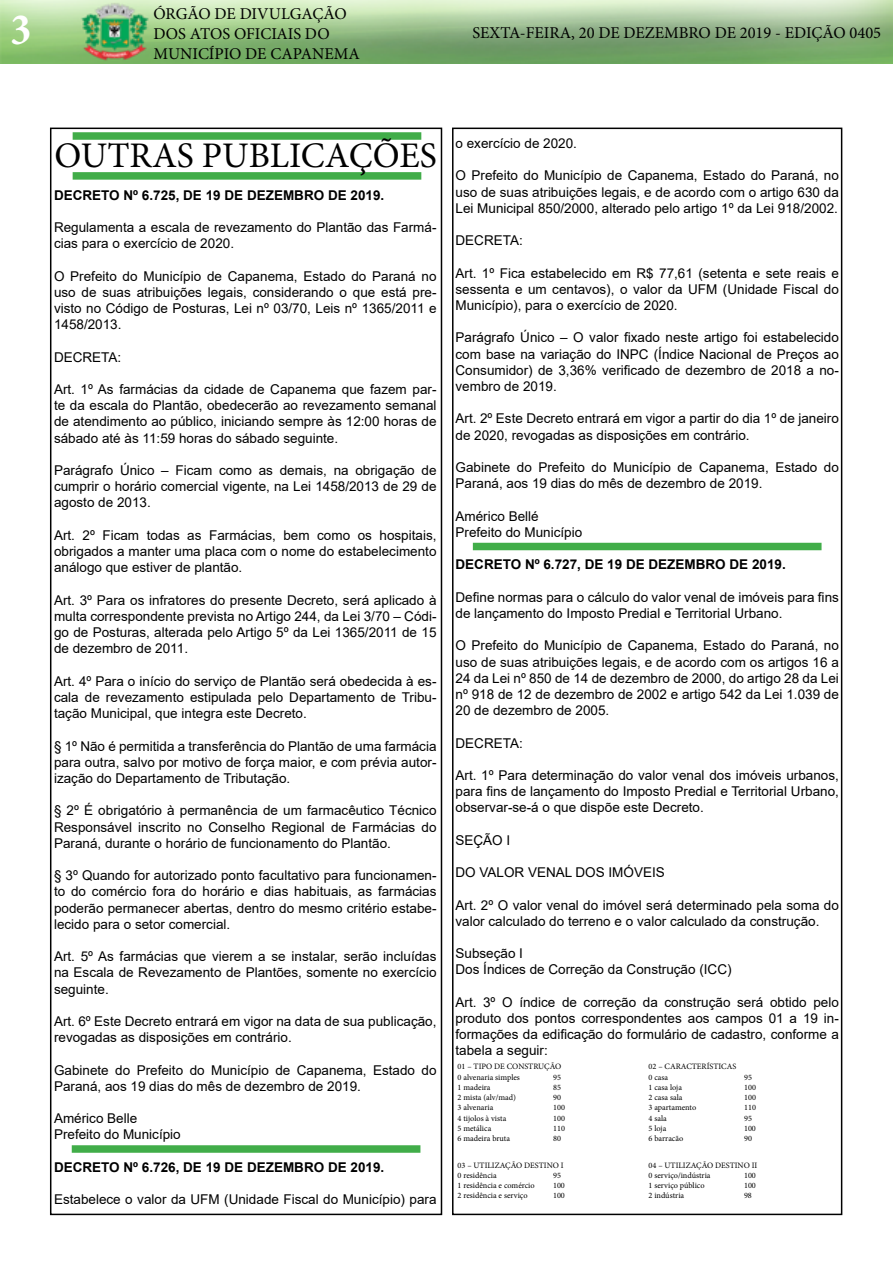
<style>
.page{position:relative;width:893px;height:1263px;background:#fff}
.page>*{position:absolute;margin:0;border:0;box-sizing:border-box;transform-origin:0 0}
.t1{font:700 condensed 45px "Minion Pro";color:#fff}
.t2{font:36px "Minion Pro";color:#000}
.t3{font:16.5px/19.8px "Minion Pro";color:#000}
.t4{font:13.5px/16.2px "Arial";color:#000;text-align:justify}
.t5{font:700 13.5px "Arial";color:#000}
.t6{font:8.25px "Minion Pro";color:#000}
</style>
<div class="page">
<div style="left:50px;top:128px;width:392px;height:1087px;border:2px solid #000"></div>
<img style="left:0;top:0;width:893px;height:64px">
<div style="left:452px;top:128px;width:390px;height:1087px;border:2px solid #000"></div>
<div style="left:72px;top:1145px;width:348px;height:8px;background:#41ad49"></div>
<div style="left:473px;top:543px;width:348px;height:7px;background:#41ad49"></div>
<div style="left:73px;top:132px;width:348px;height:8px;background:#41ad49"></div>
<div style="left:73px;top:172px;width:348px;height:8px;background:#41ad49"></div>
<h1 class="t1" style="left:11px;top:-1px;width:22px">3</h1>
<p class="t3" style="left:153px;top:4px;width:208px">ÓRGÃO DE DIVULGAÇÃO<br>DOS ATOS OFICIAIS DO<br>MUNICÍPIO DE CAPANEMA</p>
<p class="t3" style="left:473px;top:23px;width:410px">SEXTA-FEIRA, 20 DE DEZEMBRO DE 2019 - EDIÇÃO 0405</p>
<h2 class="t2" style="left:54px;top:132px;width:384px">OUTRAS PUBLICAÇÕES</h2>
<p class="t5" style="left:54px;top:185px;width:332px">DECRETO Nº 6.725, DE 19 DE DEZEMBRO DE 2019.</p>
<p class="t4" style="left:54px;top:219px;width:384px">Regulamenta a escala de revezamento do Plantão das Farmá&shy;cias para o exercício de 2020.</p>
<p class="t4" style="left:54px;top:268px;width:384px">O Prefeito do Município de Capanema, Estado do Paraná no uso de suas atribuições legais, considerando o que está pre&shy;visto no Código de Posturas, Lei nº 03/70, Leis nº 1365/2011 e 1458/2013.</p>
<p class="t4" style="left:54px;top:349px;width:69px">DECRETA:</p>
<p class="t4" style="left:54px;top:381px;width:384px">Art. 1º As farmácias da cidade de Capanema que fazem par&shy;te da escala do Plantão, obedecerão ao revezamento semanal de atendimento ao público, iniciando sempre às 12:00 horas de sábado até às 11:59 horas do sábado seguinte.</p>
<p class="t4" style="left:54px;top:462px;width:384px">Parágrafo Único – Ficam como as demais, na obrigação de cumprir o horário comercial vigente, na Lei 1458/2013 de 29 de agosto de 2013.</p>
<p class="t4" style="left:54px;top:527px;width:384px">Art. 2º Ficam todas as Farmácias, bem como os hospitais, obrigados a manter uma placa com o nome do estabelecimento análogo que estiver de plantão.</p>
<p class="t4" style="left:54px;top:592px;width:384px">Art. 3º Para os infratores do presente Decreto, será aplicado à multa correspondente prevista no Artigo 244, da Lei 3/70 – Códi&shy;go de Posturas, alterada pelo Artigo 5º da Lei 1365/2011 de 15 de dezembro de 2011.</p>
<p class="t4" style="left:54px;top:673px;width:384px">Art. 4º Para o início do serviço de Plantão será obedecida à es&shy;cala de revezamento estipulada pelo Departamento de Tribu&shy;tação Municipal, que integra este Decreto.</p>
<p class="t4" style="left:54px;top:737px;width:384px">§ 1º Não é permitida a transferência do Plantão de uma farmácia para outra, salvo por motivo de força maior, e com prévia autor&shy;ização do Departamento de Tributação.</p>
<p class="t4" style="left:54px;top:802px;width:384px">§ 2º É obrigatório à permanência de um farmacêutico Técnico Responsável inscrito no Conselho Regional de Farmácias do Paraná, durante o horário de funcionamento do Plantão.</p>
<p class="t4" style="left:54px;top:867px;width:384px">§ 3º Quando for autorizado ponto facultativo para funcionamen&shy;to do comércio fora do horário e dias habituais, as farmácias poderão permanecer abertas, dentro do mesmo critério estabe&shy;lecido para o setor comercial.</p>
<p class="t4" style="left:54px;top:948px;width:384px">Art. 5º As farmácias que vierem a se instalar, serão incluídas na Escala de Revezamento de Plantões, somente no exercício seguinte.</p>
<p class="t4" style="left:54px;top:1013px;width:384px">Art. 6º Este Decreto entrará em vigor na data de sua publicação, revogadas as disposições em contrário.</p>
<p class="t4" style="left:54px;top:1061px;width:384px">Gabinete do Prefeito do Município de Capanema, Estado do<br>Paraná, aos 19 dias do mês de dezembro de 2019.</p>
<p class="t4" style="left:54px;top:1110px;width:128px">Américo Belle<br>Prefeito do Município</p>
<p class="t5" style="left:54px;top:1157px;width:332px">DECRETO Nº 6.726, DE 19 DE DEZEMBRO DE 2019.</p>
<p class="t4" style="left:54px;top:1191px;width:384px">Estabelece o valor da UFM (Unidade Fiscal do Município) para</p>
<p class="t4" style="left:455px;top:135px;width:123px">o exercício de 2020.</p>
<p class="t4" style="left:455px;top:167px;width:385px">O Prefeito do Município de Capanema, Estado do Paraná, no uso de suas atribuições legais, e de acordo com o artigo 630 da Lei Municipal 850/2000, alterado pelo artigo 1º da Lei 918/2002.</p>
<p class="t4" style="left:455px;top:232px;width:69px">DECRETA:</p>
<p class="t4" style="left:455px;top:265px;width:385px">Art. 1º Fica estabelecido em R$ 77,61 (setenta e sete reais e sessenta e um centavos), o valor da UFM (Unidade Fiscal do Município), para o exercício de 2020.</p>
<p class="t4" style="left:455px;top:329px;width:385px">Parágrafo Único – O valor fixado neste artigo foi estabelecido com base na variação do INPC (Índice Nacional de Preços ao Consumidor) de 3,36% verificado de dezembro de 2018 a no&shy;vembro de 2019.</p>
<p class="t4" style="left:455px;top:410px;width:385px">Art. 2º Este Decreto entrará em vigor a partir do dia 1º de janeiro de 2020, revogadas as disposições em contrário.</p>
<p class="t4" style="left:455px;top:459px;width:385px">Gabinete do Prefeito do Município de Capanema, Estado do<br>Paraná, aos 19 dias do mês de dezembro de 2019.</p>
<p class="t4" style="left:455px;top:508px;width:128px">Américo Bellé<br>Prefeito do Município</p>
<p class="t5" style="left:455px;top:555px;width:332px">DECRETO Nº 6.727, DE 19 DE DEZEMBRO DE 2019.</p>
<p class="t4" style="left:455px;top:589px;width:385px">Define normas para o cálculo do valor venal de imóveis para fins de lançamento do Imposto Predial e Territorial Urbano.</p>
<p class="t4" style="left:455px;top:637px;width:385px">O Prefeito do Município de Capanema, Estado do Paraná, no uso de suas atribuições legais, e de acordo com os artigos 16 a 24 da Lei nº 850 de 14 de dezembro de 2000, do artigo 28 da Lei nº 918 de 12 de dezembro de 2002 e artigo 542 da Lei 1.039 de 20 de dezembro de 2005.</p>
<p class="t4" style="left:455px;top:734px;width:69px">DECRETA:</p>
<p class="t4" style="left:455px;top:767px;width:385px">Art. 1º Para determinação do valor venal dos imóveis urbanos, para fins de lançamento do Imposto Predial e Territorial Urbano, observar-se-á o que dispõe este Decreto.</p>
<p class="t4" style="left:455px;top:832px;width:56px">SEÇÃO I</p>
<p class="t4" style="left:455px;top:864px;width:211px">DO VALOR VENAL DOS IMÓVEIS</p>
<p class="t4" style="left:455px;top:896px;width:385px">Art. 2º O valor venal do imóvel será determinado pela soma do valor calculado do terreno e o valor calculado da construção.</p>
<p class="t4" style="left:455px;top:945px;width:278px">Subseção I<br>Dos Índices de Correção da Construção (ICC)</p>
<p class="t4" style="left:455px;top:994px;width:385px">Art. 3º O índice de correção da construção será obtido pelo produto dos pontos correspondentes aos campos 01 a 19 in&shy;formações da edificação do formulário de cadastro, conforme a tabela a seguir:</p>
<p class="t6" style="left:458px;top:1061px;width:105px">01 – TIPO DE CONSTRUÇÃO</p>
<p class="t6" style="left:649px;top:1061px;width:89px">02 – CARACTERÍSTICAS</p>
<p class="t6" style="left:458px;top:1071px;width:64px">0 alvenaria simples</p>
<p class="t6" style="left:553px;top:1071px;width:9px">95</p>
<p class="t6" style="left:649px;top:1071px;width:21px">0 casa</p>
<p class="t6" style="left:744px;top:1071px;width:9px">95</p>
<p class="t6" style="left:458px;top:1082px;width:34px">1 madeira</p>
<p class="t6" style="left:553px;top:1082px;width:9px">85</p>
<p class="t6" style="left:649px;top:1082px;width:35px">1 casa loja</p>
<p class="t6" style="left:744px;top:1082px;width:13px">100</p>
<p class="t6" style="left:458px;top:1092px;width:60px">2 mista (alv/mad)</p>
<p class="t6" style="left:553px;top:1092px;width:9px">90</p>
<p class="t6" style="left:649px;top:1092px;width:35px">2 casa sala</p>
<p class="t6" style="left:744px;top:1092px;width:13px">100</p>
<p class="t6" style="left:458px;top:1102px;width:37px">3 alvenaria</p>
<p class="t6" style="left:553px;top:1102px;width:13px">100</p>
<p class="t6" style="left:649px;top:1102px;width:49px">3 apartamento</p>
<p class="t6" style="left:744px;top:1102px;width:13px">110</p>
<p class="t6" style="left:458px;top:1112px;width:50px">4 tijolos à vista</p>
<p class="t6" style="left:553px;top:1112px;width:13px">100</p>
<p class="t6" style="left:649px;top:1112px;width:20px">4 sala</p>
<p class="t6" style="left:744px;top:1112px;width:9px">95</p>
<p class="t6" style="left:458px;top:1123px;width:35px">5 metálica</p>
<p class="t6" style="left:553px;top:1123px;width:13px">110</p>
<p class="t6" style="left:649px;top:1123px;width:19px">5 loja</p>
<p class="t6" style="left:744px;top:1123px;width:13px">100</p>
<p class="t6" style="left:458px;top:1133px;width:54px">6 madeira bruta</p>
<p class="t6" style="left:553px;top:1133px;width:9px">80</p>
<p class="t6" style="left:649px;top:1133px;width:36px">6 barracão</p>
<p class="t6" style="left:744px;top:1133px;width:9px">90</p>
<p class="t6" style="left:458px;top:1159px;width:108px">03 – UTILIZAÇÃO DESTINO I</p>
<p class="t6" style="left:649px;top:1159px;width:110px">04 – UTILIZAÇÃO DESTINO II</p>
<p class="t6" style="left:458px;top:1170px;width:41px">0 residência</p>
<p class="t6" style="left:553px;top:1170px;width:9px">95</p>
<p class="t6" style="left:648px;top:1170px;width:64px">0 serviço/indústria</p>
<p class="t6" style="left:744px;top:1170px;width:13px">100</p>
<p class="t6" style="left:458px;top:1180px;width:79px">1 residência e comércio</p>
<p class="t6" style="left:553px;top:1180px;width:13px">100</p>
<p class="t6" style="left:648px;top:1180px;width:58px">1 serviço público</p>
<p class="t6" style="left:744px;top:1180px;width:13px">100</p>
<p class="t6" style="left:458px;top:1190px;width:72px">2 residência e serviço</p>
<p class="t6" style="left:553px;top:1190px;width:13px">100</p>
<p class="t6" style="left:648px;top:1190px;width:37px">2 indústria</p>
<p class="t6" style="left:744px;top:1190px;width:9px">98</p>
</div>
